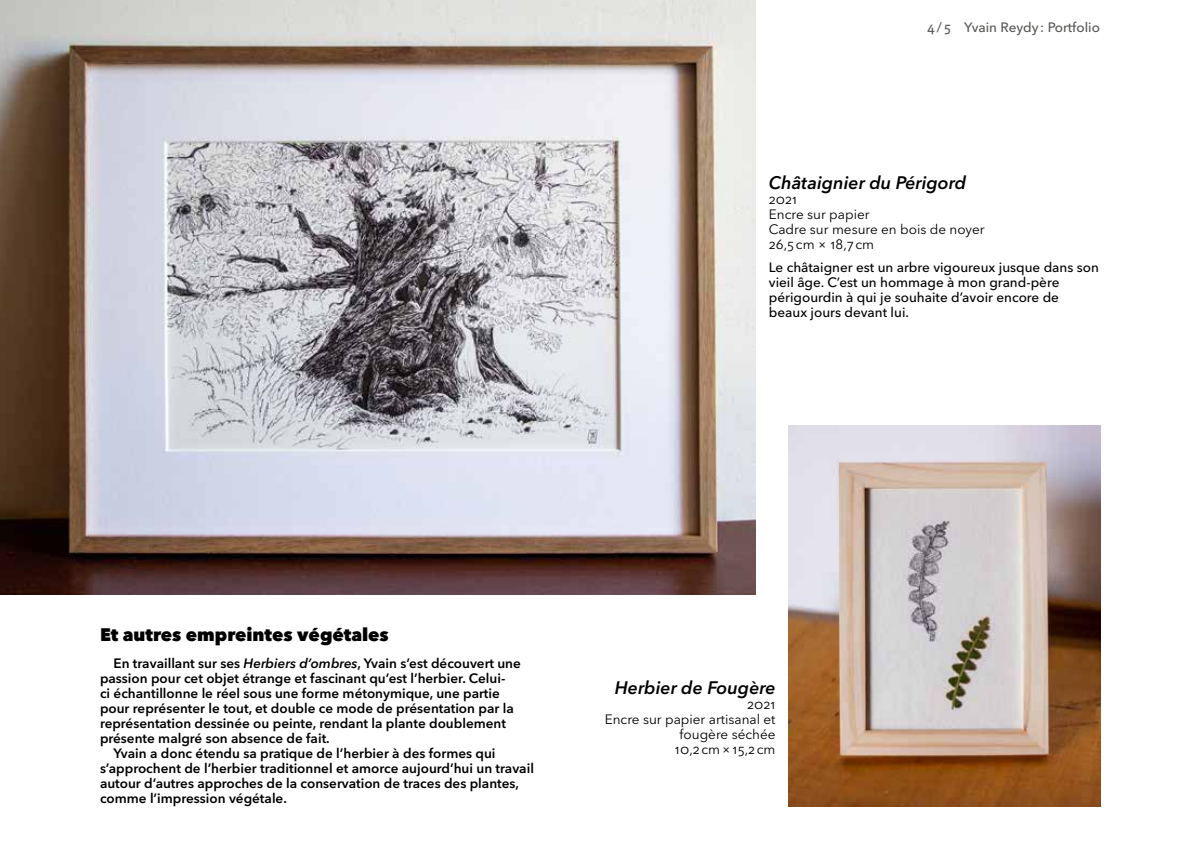
<style>
.page{position:relative;width:1200px;height:851px;background:#fff}
.page>*{position:absolute;margin:0;border:0;box-sizing:border-box;transform-origin:0 0}
.t1{font:italic 600 18px "Avenir Next LT Pro";color:#000}
.t2{font:800 18px "Avenir Next LT Pro";color:#000}
.t3{font:600 13.5px "Avenir Next LT Pro";color:#000}
.t4{font:500 13.5px/15px "Avenir Next LT Pro";color:#000}
.t5{font:13.5px/15px "Avenir Next LT Pro";color:#000;text-align:right}
.t6{font:500 13.5px "Avenir Next LT Pro";color:#575756}
.s1{font-style:italic}
</style>
<div class="page">
<img style="left:0;top:0;width:755px;height:594px">
<img style="left:788px;top:425px;width:311px;height:381px">
<p class="t6" style="left:927px;top:20px;width:174px">4/5 Yvain Reydy: Portfolio</p>
<h1 class="t1" style="left:768px;top:172px;width:199px">Châtaignier du Périgord</h1>
<p class="t5" style="left:768px;top:192px;width:217px;text-align:left">2021<br>Encre sur papier<br>Cadre sur mesure en bois de noyer<br>26,5cm × 18,7cm</p>
<p class="t4" style="left:768px;top:259px;width:331px">Le châtaigner est un arbre vigoureux jusque dans son vieil âge. C’est un hommage à mon grand-père périgourdin à qui je souhaite d’avoir encore de beaux jours devant lui.</p>
<h1 class="t2" style="left:100px;top:623px;width:290px">Et autres empreintes végétales</h1>
<p class="t3" style="left:113px;top:655px;width:409px">En travaillant sur ses <span class="s1">Herbiers d’ombres</span>, Yvain s’est découvert une</p>
<p class="t3" style="left:100px;top:670px;width:407px">passion pour cet objet étrange et fascinant qu’est l’herbier. Celui-</p>
<p class="t3" style="left:100px;top:685px;width:401px">ci échantillonne le réel sous une forme métonymique, une partie</p>
<p class="t3" style="left:100px;top:700px;width:415px">pour représenter le tout, et double ce mode de présentation par la</p>
<p class="t3" style="left:100px;top:715px;width:407px">représentation dessinée ou peinte, rendant la plante doublement</p>
<p class="t3" style="left:100px;top:730px;width:231px">présente malgré son absence de fait.</p>
<p class="t3" style="left:113px;top:745px;width:383px">Yvain a donc étendu sa pratique de l’herbier à des formes qui</p>
<p class="t3" style="left:100px;top:760px;width:435px">s’approchent de l’herbier traditionnel et amorce aujourd’hui un travail</p>
<p class="t3" style="left:100px;top:775px;width:420px">autour d’autres approches de la conservation de traces des plantes,</p>
<p class="t3" style="left:100px;top:790px;width:188px">comme l’impression végétale.</p>
<h1 class="t1" style="left:614px;top:676px;width:162px">Herbier de Fougère</h1>
<p class="t5" style="left:604px;top:696px;width:172px">2021<br>Encre sur papier artisanal et fougère séchée<br>10,2cm×15,2cm</p>
</div>
